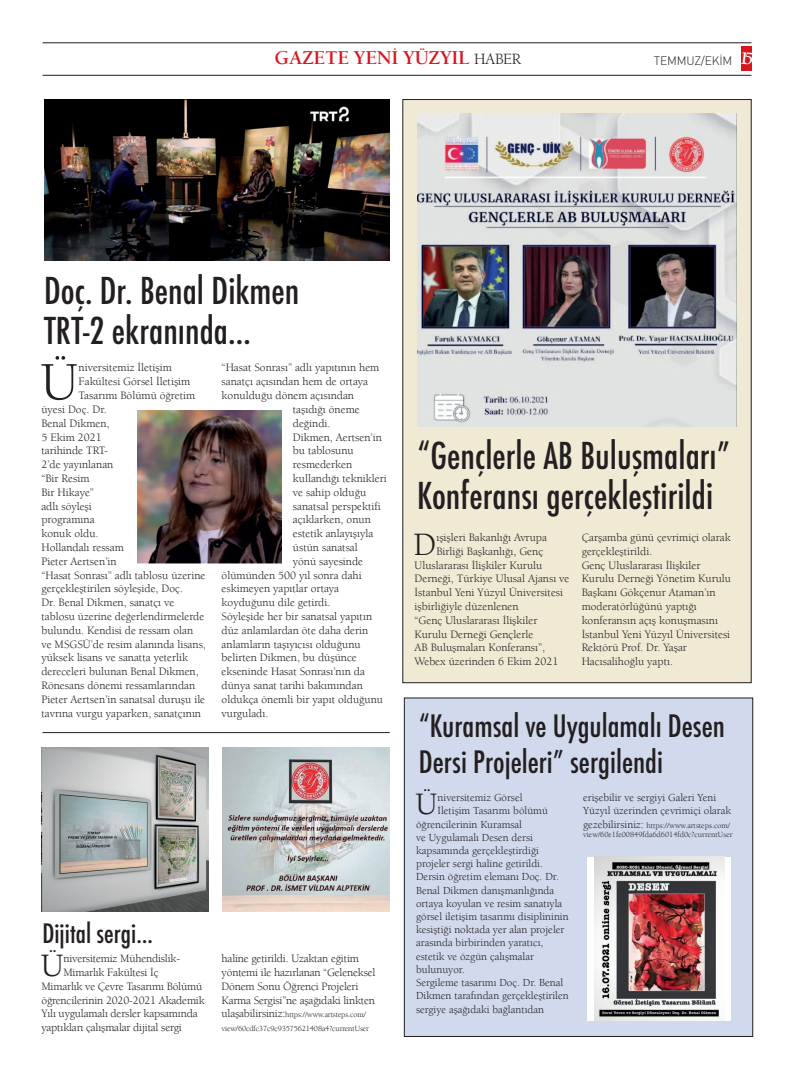
<style>
.page{position:relative;width:794px;height:1078px;background:#fff}
.page>*{position:absolute;margin:0;border:0;box-sizing:border-box;transform-origin:0 0}
.t1{font:55px "Berkeley Oldstyle";color:#231f20}
.t2{font:500 condensed 36px/40px "Futura";color:#231f20}
.t3{font:33.2px "Berkeley Oldstyle";color:#231f20}
.t4{font:31.8px "Berkeley Oldstyle";color:#231f20}
.t5{font:500 condensed 30px/36px "Futura";color:#231f20}
.t6{font:500 condensed 26px "Futura";color:#231f20}
.t7{font:700 20px "Berkeley Oldstyle";letter-spacing:-.02em;color:#d7171f}
.t8{font:12px "DIN Light Alternate";letter-spacing:-.015em;color:#231f20}
.t9{font:11.5px/13.8px "Berkeley Oldstyle";color:#231f20}
.t10{font:11px/13.2px "Berkeley Oldstyle";color:#231f20}
.t11{font:8px/9.6px "Berkeley Oldstyle";letter-spacing:-.015em;color:#231f20}
.s1{font-weight:400;font-size:16px;color:#231f20}
.s2{font-family:"Berkeley Oldstyle";font-weight:700;font-style:italic;font-size:18px;color:#fff}
.s3{font-size:11.5px}
.s4{font-size:11px}
</style>
<div class="page">
<hr style="left:43px;top:43px;width:708px;height:1px;background:#231f20">
<hr style="left:43px;top:75px;width:708px;height:1px;background:#231f20">
<div style="left:741px;top:46px;width:10px;height:25px;background:#d7171f"></div>
<div style="left:403px;top:99px;width:348px;height:583px;background:#f0ead5"></div>
<div style="left:404px;top:697px;width:348px;height:339px;background:#d1daec"></div>
<div style="left:404px;top:697px;width:349px;height:339px;border:1px solid #231f20"></div>
<img style="left:417px;top:114px;width:320px;height:313px">
<img style="left:44px;top:99px;width:346px;height:162px">
<hr style="left:42px;top:732px;width:348px;height:1px;background:#231f20">
<div style="left:587px;top:856px;width:144px;height:164px;background:#fff"></div>
<img style="left:595px;top:856px;width:129px;height:163px">
<img style="left:138px;top:410px;width:143px;height:153px">
<img style="left:41px;top:747px;width:167px;height:164px">
<img style="left:223px;top:747px;width:167px;height:164px">
<h3 class="t7" style="left:275px;top:45px;width:248px">GAZETE YENİ YÜZYIL <span class="s1">HABER</span></h3>
<p class="t8" style="left:654px;top:53px;width:101px">TEMMUZ/EKİM <span class="s2">15</span></p>
<h2 class="t2" style="left:44px;top:270px;width:257px">Doç. Dr. Benal Dikmen<br>TRT-2 ekranında…</h2>
<h1 class="t1" style="left:41px;top:348px;width:39px">Ü</h1>
<p class="t9" style="left:79px;top:360px;width:95px">niversitemiz İletişim</p>
<p class="t9" style="left:79px;top:374px;width:113px">Fakültesi Görsel İletişim</p>
<p class="t9" style="left:79px;top:388px;width:118px">Tasarımı Bölümü öğretim</p>
<p class="t9" style="left:41px;top:402px;width:67px">üyesi Doç. Dr.</p>
<p class="t9" style="left:41px;top:416px;width:70px">Benal Dikmen,</p>
<p class="t9" style="left:41px;top:429px;width:62px">5 Ekim 2021</p>
<p class="t9" style="left:41px;top:443px;width:68px">tarihinde TRT-</p>
<p class="t9" style="left:41px;top:457px;width:73px">2’de yayınlanan</p>
<p class="t9" style="left:41px;top:471px;width:50px">“Bir Resim</p>
<p class="t9" style="left:41px;top:485px;width:54px">Bir Hikaye”</p>
<p class="t9" style="left:41px;top:498px;width:52px">adlı söyleşi</p>
<p class="t9" style="left:41px;top:512px;width:55px">programına</p>
<p class="t9" style="left:41px;top:526px;width:59px">konuk oldu.</p>
<p class="t9" style="left:41px;top:540px;width:84px">Hollandalı ressam</p>
<p class="t9" style="left:41px;top:554px;width:77px">Pieter Aertsen’in</p>
<p class="t9" style="left:41px;top:567px;width:165px">“Hasat Sonrası” adlı tablosu üzerine</p>
<p class="t9" style="left:41px;top:581px;width:143px">gerçekleştirilen söyleşide, Doç.</p>
<p class="t9" style="left:41px;top:595px;width:135px">Dr. Benal Dikmen, sanatçı ve</p>
<p class="t9" style="left:41px;top:609px;width:164px">tablosu üzerine değerlendirmelerde</p>
<p class="t9" style="left:41px;top:623px;width:153px">bulundu. Kendisi de ressam olan</p>
<p class="t9" style="left:41px;top:636px;width:166px">ve MSGSÜ’de resim alanında lisans,</p>
<p class="t9" style="left:41px;top:650px;width:148px">yüksek lisans ve sanatta yeterlik</p>
<p class="t9" style="left:41px;top:664px;width:159px">dereceleri bulunan Benal Dikmen,</p>
<p class="t9" style="left:41px;top:678px;width:155px">Rönesans dönemi ressamlarından</p>
<p class="t9" style="left:41px;top:692px;width:165px">Pieter Aertsen’in sanatsal duruşu ile</p>
<p class="t9" style="left:41px;top:705px;width:161px">tavrına vurgu yaparken, sanatçının</p>
<p class="t9" style="left:222px;top:360px;width:159px">“Hasat Sonrası” adlı yapıtının hem</p>
<p class="t9" style="left:222px;top:374px;width:148px">sanatçı açısından hem de ortaya</p>
<p class="t9" style="left:222px;top:388px;width:134px">konulduğu dönem açısından</p>
<p class="t9" style="left:293px;top:402px;width:68px">taşıdığı öneme</p>
<p class="t9" style="left:293px;top:416px;width:39px">değindi.</p>
<p class="t9" style="left:293px;top:429px;width:90px">Dikmen, Aertsen’in</p>
<p class="t9" style="left:293px;top:443px;width:62px">bu tablosunu</p>
<p class="t9" style="left:293px;top:457px;width:61px">resmederken</p>
<p class="t9" style="left:293px;top:471px;width:95px">kullandığı teknikleri</p>
<p class="t9" style="left:293px;top:485px;width:75px">ve sahip olduğu</p>
<p class="t9" style="left:293px;top:498px;width:89px">sanatsal perspektifi</p>
<p class="t9" style="left:293px;top:512px;width:79px">açıklarken, onun</p>
<p class="t9" style="left:293px;top:526px;width:82px">estetik anlayışıyla</p>
<p class="t9" style="left:293px;top:540px;width:66px">üstün sanatsal</p>
<p class="t9" style="left:293px;top:554px;width:72px">yönü sayesinde</p>
<p class="t9" style="left:222px;top:567px;width:142px">ölümünden 500 yıl sonra dahi</p>
<p class="t9" style="left:222px;top:581px;width:119px">eskimeyen yapıtlar ortaya</p>
<p class="t9" style="left:222px;top:595px;width:110px">koyduğunu dile getirdi.</p>
<p class="t9" style="left:222px;top:609px;width:152px">Söyleşide her bir sanatsal yapıtın</p>
<p class="t9" style="left:222px;top:623px;width:148px">düz anlamlardan öte daha derin</p>
<p class="t9" style="left:222px;top:636px;width:141px">anlamların taşıyıcısı olduğunu</p>
<p class="t9" style="left:222px;top:650px;width:137px">belirten Dikmen, bu düşünce</p>
<p class="t9" style="left:222px;top:664px;width:145px">ekseninde Hasat Sonrası’nın da</p>
<p class="t9" style="left:222px;top:678px;width:143px">dünya sanat tarihi bakımından</p>
<p class="t9" style="left:222px;top:692px;width:163px">oldukça önemli bir yapıt olduğunu</p>
<p class="t9" style="left:222px;top:705px;width:48px">vurguladı.</p>
<h3 class="t6" style="left:42px;top:916px;width:112px">Dijital sergi…</h3>
<h3 class="t3" style="left:41px;top:945px;width:24px">Ü</h3>
<p class="t9" style="left:63px;top:951px;width:118px">niversitemiz Mühendislik-</p>
<p class="t9" style="left:63px;top:965px;width:97px">Mimarlık Fakültesi İç</p>
<p class="t9" style="left:41px;top:978px;width:162px">Mimarlık ve Çevre Tasarımı Bölümü</p>
<p class="t9" style="left:41px;top:992px;width:165px">öğrencilerinin 2020-2021 Akademik</p>
<p class="t9" style="left:41px;top:1006px;width:158px">Yılı uygulamalı dersler kapsamında</p>
<p class="t9" style="left:41px;top:1020px;width:142px">yaptıkları çalışmalar dijital sergi</p>
<p class="t9" style="left:222px;top:951px;width:155px">haline getirildi. Uzaktan eğitim yöntemi ile hazırlanan “Geleneksel Dönem Sonu Öğrenci Projeleri Karma Sergisi”ne aşağıdaki linkten</p>
<p class="t11" style="left:222px;top:1007px;width:149px;line-height:13.8px"><span class="s3">ulaşabilirsiniz:</span>https://www.artsteps.com/ view/60cdfc37c9c93575621408a4?currentUser</p>
<h2 class="t2" style="left:417px;top:435px;width:314px">“Gençlerle AB Buluşmaları”<br>Konferansı gerçekleştirildi</h2>
<h3 class="t3" style="left:413px;top:524px;width:24px">D</h3>
<p class="t9" style="left:436px;top:530px;width:112px">ışişleri Bakanlığı Avrupa</p>
<p class="t9" style="left:436px;top:544px;width:108px">Birliği Başkanlığı, Genç</p>
<p class="t9" style="left:414px;top:557px;width:129px">Uluslararası İlişkiler Kurulu</p>
<p class="t9" style="left:414px;top:571px;width:156px">Derneği, Türkiye Ulusal Ajansı ve</p>
<p class="t9" style="left:414px;top:585px;width:150px">İstanbul Yeni Yüzyıl Üniversitesi</p>
<p class="t9" style="left:414px;top:599px;width:106px">işbirliğiyle düzenlenen</p>
<p class="t9" style="left:414px;top:613px;width:124px">“Genç Uluslararası İlişkiler</p>
<p class="t9" style="left:414px;top:626px;width:120px">Kurulu Derneği Gençlerle</p>
<p class="t9" style="left:414px;top:640px;width:132px">AB Buluşmaları Konferansı”,</p>
<p class="t9" style="left:414px;top:654px;width:145px">Webex üzerinden 6 Ekim 2021</p>
<p class="t9" style="left:581px;top:530px;width:151px">Çarşamba günü çevrimiçi olarak gerçekleştirildi.<br>Genç Uluslararası İlişkiler<br>Kurulu Derneği Yönetim Kurulu<br>Başkanı Gökçenur Ataman’ın moderatörlüğünü yaptığı konferansın açış konuşmasını<br>İstanbul Yeni Yüzyıl Üniversitesi<br>Rektörü Prof. Dr. Yaşar<br>Hacısalihoğlu yaptı.</p>
<h3 class="t5" style="left:419px;top:708px;width:308px">“Kuramsal ve Uygulamalı Desen<br>Dersi Projeleri” sergilendi</h3>
<h3 class="t4" style="left:416px;top:785px;width:23px">Ü</h3>
<p class="t10" style="left:437px;top:790px;width:86px">niversitemiz Görsel</p>
<p class="t10" style="left:437px;top:803px;width:112px">İletişim Tasarımı bölümü</p>
<p class="t10" style="left:416px;top:817px;width:108px">öğrencilerinin Kuramsal</p>
<p class="t10" style="left:416px;top:830px;width:118px">ve Uygulamalı Desen dersi</p>
<p class="t10" style="left:416px;top:843px;width:124px">kapsamında gerçekleştirdiği</p>
<p class="t10" style="left:416px;top:856px;width:128px">projeler sergi haline getirildi.</p>
<p class="t10" style="left:416px;top:869px;width:144px">Dersin öğretim elemanı Doç. Dr.</p>
<p class="t10" style="left:416px;top:883px;width:140px">Benal Dikmen danışmanlığında</p>
<p class="t10" style="left:416px;top:896px;width:148px">ortaya koyulan ve resim sanatıyla</p>
<p class="t10" style="left:416px;top:909px;width:154px">görsel iletişim tasarımı disiplininin</p>
<p class="t10" style="left:416px;top:922px;width:150px">kesiştiği noktada yer alan projeler</p>
<p class="t10" style="left:416px;top:935px;width:129px">arasında birbirinden yaratıcı,</p>
<p class="t10" style="left:416px;top:949px;width:119px">estetik ve özgün çalışmalar</p>
<p class="t10" style="left:416px;top:962px;width:50px">bulunuyor.</p>
<p class="t10" style="left:416px;top:975px;width:149px">Sergileme tasarımı Doç. Dr. Benal</p>
<p class="t10" style="left:416px;top:988px;width:154px">Dikmen tarafından gerçekleştirilen</p>
<p class="t10" style="left:416px;top:1001px;width:129px">sergiye aşağıdaki bağlantıdan</p>
<p class="t10" style="left:583px;top:790px;width:149px">erişebilir ve sergiyi Galeri Yeni<br>Yüzyıl üzerinden çevrimiçi olarak</p>
<p class="t11" style="left:583px;top:819px;width:151px"><span class="s4">gezebilirsiniz:</span> https://www.artsteps.com/ view/60e1fe00849fda6d6014fd0c?currentUser</p>
</div>
